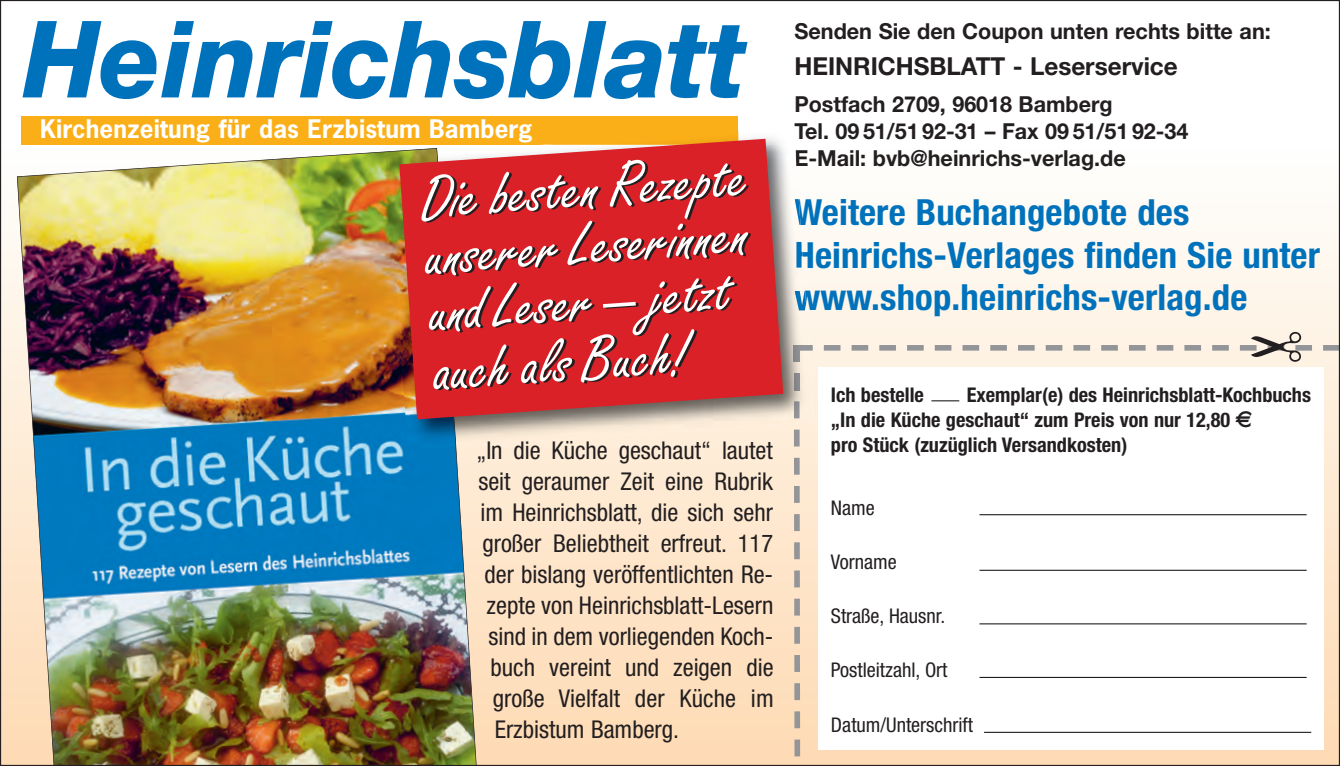
<style>
.page{position:relative;width:1340px;height:766px;background:#fff}
.page>*{position:absolute;margin:0;border:0;box-sizing:border-box;transform-origin:0 0}
.t1{font:italic 800 106.88px "Helvetica Neue";color:#0072bc;scale:.96 1}
.t2{font:64.12px/57.4px "Freestyle Script";color:#fff}
.t3{font:700 condensed 36px/42.8px "Helvetica Neue";letter-spacing:.005em;color:#0072bc}
.t4{font:700 24.75px "Helvetica Neue";color:#231f20}
.t5{font:condensed 24.53px "Helvetica Neue";color:#231f20}
.t6{font:700 24.07px "News Gothic";letter-spacing:.005em;color:#fff}
.t7{font:700 22.05px/27px "Helvetica Neue";color:#231f20}
.t8{font:700 condensed 20.25px/24.8px "Helvetica Neue";color:#231f20}
.t9{font:condensed 20.25px "Helvetica Neue";color:#231f20}
</style>
<div class="page">
<div style="left:1322px;top:345px;width:17px;height:5px;background:#939598"></div>
<div style="left:794px;top:739px;width:6px;height:17px;background:#939598"></div>
<div style="left:21px;top:116px;width:717px;height:28px;background:#faaf18"></div>
<img style="left:17px;top:150px;width:459px;height:613px">
<img style="left:738px;top:131px;width:35px;height:8px">
<img style="left:456px;top:145px;width:358px;height:301px">
<img style="left:794px;top:199px;width:7px;height:26px">
<img style="left:796px;top:241px;width:8px;height:27px">
<img style="left:794px;top:289px;width:13px;height:23px">
<img style="left:387px;top:152px;width:68px;height:298px">
<svg style="left:399px;top:139px;width:384px;height:280px;background:#d53132"></svg>
<svg style="left:793px;top:332px;width:529px;height:407px"></svg>
<h1 class="t1" style="left:24px;top:21px;width:753px">Heinrichsblatt</h1>
<p class="t6" style="left:40px;top:116px;width:494px">Kirchenzeitung für das Erzbistum Bamberg</p>
<h2 class="t2" style="left:418px;top:169px;width:327px;rotate:-4deg">Die besten Rezepte unserer Leserinnen und Leser – jetzt auch als Buch!</h2>
<p class="t5" style="left:476px;top:441px;width:298px">„In die Küche geschaut“ lautet</p>
<p class="t5" style="left:478px;top:472px;width:296px">seit geraumer Zeit eine Rubrik</p>
<p class="t5" style="left:480px;top:503px;width:294px">im Heinrichsblatt, die sich sehr</p>
<p class="t5" style="left:482px;top:534px;width:292px">großer Beliebtheit erfreut. 117</p>
<p class="t5" style="left:484px;top:565px;width:290px">der bislang veröffentlichten Re-</p>
<p class="t5" style="left:486px;top:596px;width:288px">zepte von Heinrichsblatt-Lesern</p>
<p class="t5" style="left:488px;top:627px;width:286px">sind in dem vorliegenden Koch-</p>
<p class="t5" style="left:490px;top:658px;width:284px">buch vereint und zeigen die</p>
<p class="t5" style="left:492px;top:689px;width:282px">große Vielfalt der Küche im</p>
<p class="t5" style="left:495px;top:720px;width:186px">Erzbistum Bamberg.</p>
<p class="t7" style="left:794px;top:19px;width:478px">Senden Sie den Coupon unten rechts bitte an:</p>
<p class="t4" style="left:794px;top:58px;width:385px">HEINRICHSBLATT - Leserservice</p>
<p class="t7" style="left:794px;top:93px;width:395px">Postfach 2709, 96018 Bamberg<br>Tel. 09 51/51 92-31 – Fax 09 51/51 92-34<br>E-Mail: bvb@heinrichs-verlag.de</p>
<h3 class="t3" style="left:794px;top:190px;width:527px">Weitere Buchangebote des<br>Heinrichs-Verlages finden Sie unter www.shop.heinrichs-verlag.de</h3>
<p class="t8" style="left:831px;top:382px;width:481px;text-indent:136px">Exemplar(e) des Heinrichsblatt-Kochbuchs „In die Küche geschaut“ zum Preis von nur 12,80 ✔<br>pro Stück (zuzüglich Versandkosten)</p>
<p class="t8" style="left:831px;top:382px;width:95px">Ich bestelle</p>
<p class="t9" style="left:831px;top:500px;width:45px">Name</p>
<p class="t9" style="left:831px;top:554px;width:67px">Vorname</p>
<p class="t9" style="left:831px;top:608px;width:116px">Straße, Hausnr.</p>
<p class="t9" style="left:831px;top:662px;width:118px">Postleitzahl, Ort</p>
<p class="t9" style="left:831px;top:716px;width:144px">Datum/Unterschrift</p>
</div>
